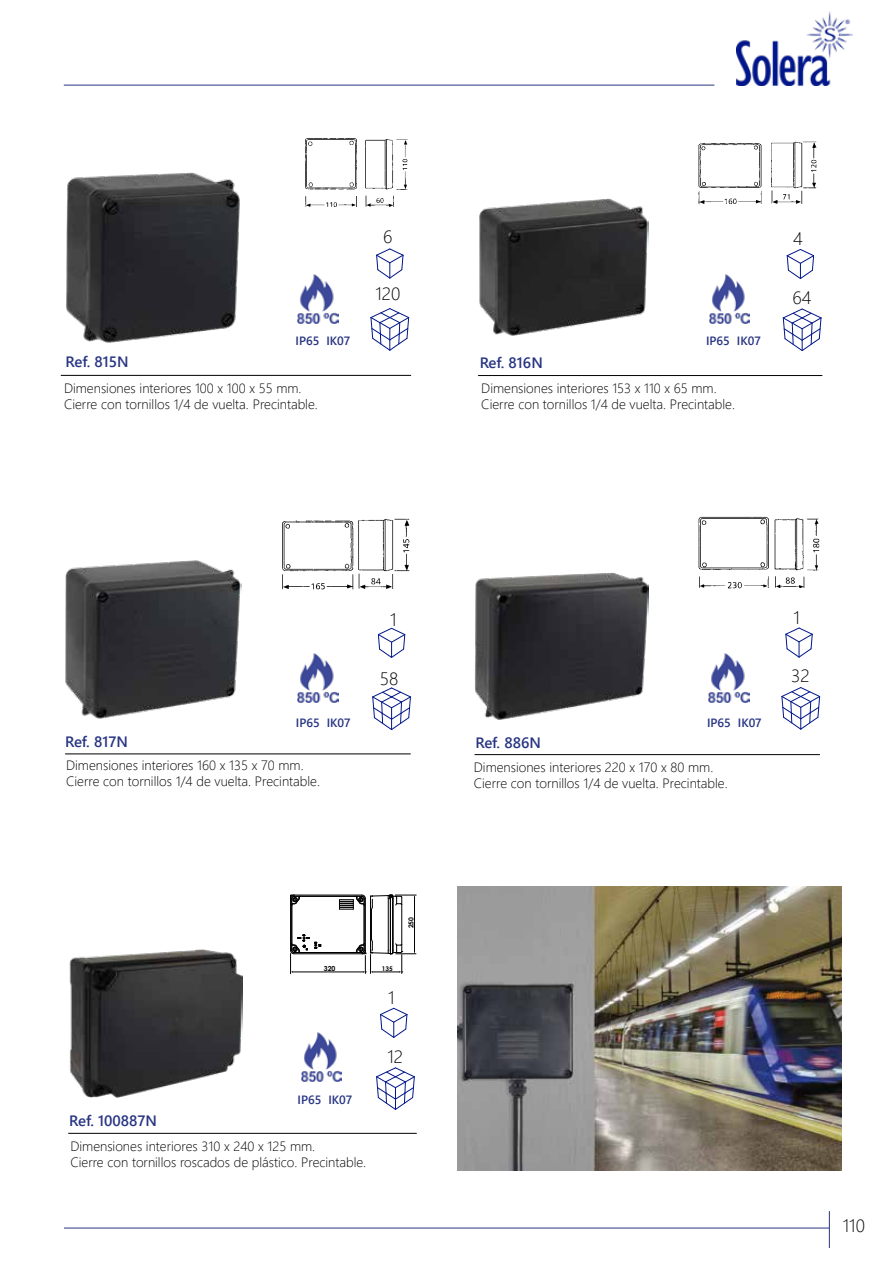
<style>
.page{position:relative;width:893px;height:1263px;background:#fff}
.page>*{position:absolute;margin:0;border:0;box-sizing:border-box;transform-origin:0 0}
.t1{font:300 18px "Segoe UI";color:#000}
.t2{font:600 15px "Segoe UI";color:#283583}
.t3{font:300 13.5px/16.2px "Segoe UI";color:#000}
.t4{font:600 12px "Segoe UI";color:#283583}
.t5{font:700 6.9px "Century Gothic";color:#000}
.t6{font:700 6.75px "Century Gothic";color:#000}
.t7{font:700 6.45px "Century Gothic";color:#000}
</style>
<div class="page">
<hr style="left:64px;top:85px;width:650px;height:1px;background:#283583">
<img style="left:737px;top:11px;width:116px;height:74px">
<hr style="left:64px;top:1228px;width:765px;height:1px;background:#283583">
<hr style="left:829px;top:1211px;width:1px;height:37px;background:#283583">
<img style="left:66px;top:172px;width:174px;height:171px">
<img style="left:65px;top:560px;width:176px;height:159px">
<img style="left:474px;top:573px;width:175px;height:147px">
<img style="left:479px;top:198px;width:170px;height:138px">
<img style="left:69px;top:949px;width:173px;height:148px">
<hr style="left:61px;top:375px;width:350px;height:1px;background:#000">
<hr style="left:475px;top:754px;width:345px;height:1px;background:#000">
<hr style="left:478px;top:375px;width:344px;height:1px;background:#000">
<hr style="left:68px;top:1133px;width:349px;height:1px;background:#000">
<hr style="left:65px;top:754px;width:346px;height:1px;background:#000">
<svg style="left:781px;top:687px;width:39px;height:43px"></svg>
<svg style="left:782px;top:308px;width:40px;height:43px"></svg>
<svg style="left:376px;top:1067px;width:39px;height:43px"></svg>
<svg style="left:370px;top:308px;width:39px;height:43px"></svg>
<svg style="left:372px;top:687px;width:39px;height:43px"></svg>
<svg style="left:785px;top:627px;width:28px;height:31px"></svg>
<svg style="left:786px;top:249px;width:28px;height:30px"></svg>
<svg style="left:380px;top:1008px;width:28px;height:30px"></svg>
<svg style="left:378px;top:628px;width:27px;height:30px"></svg>
<svg style="left:376px;top:248px;width:27px;height:30px"></svg>
<img style="left:305px;top:138px;width:103px;height:69px">
<img style="left:698px;top:141px;width:119px;height:64px">
<img style="left:282px;top:518px;width:128px;height:72px">
<img style="left:698px;top:516px;width:122px;height:73px">
<hr style="left:292px;top:905px;width:1px;height:39px;background:#000">
<hr style="left:294px;top:952px;width:68px;height:1px;background:#000">
<hr style="left:291px;top:898px;width:1px;height:52px;background:#000">
<hr style="left:294px;top:896px;width:68px;height:1px;background:#000">
<hr style="left:294px;top:953px;width:71px;height:1px;background:#000">
<hr style="left:294px;top:895px;width:68px;height:1px;background:#000">
<hr style="left:290px;top:899px;width:1px;height:51px;background:#000">
<svg style="left:290px;top:895px;width:11px;height:10px"></svg>
<hr style="left:292px;top:972px;width:71px;height:1px;background:#000">
<svg style="left:290px;top:934px;width:31px;height:40px"></svg>
<svg style="left:339px;top:895px;width:77px;height:78px"></svg>
<img style="left:457px;top:886px;width:385px;height:284px">
<img style="left:301px;top:1033px;width:41px;height:49px">
<img style="left:297px;top:653px;width:41px;height:49px">
<img style="left:709px;top:653px;width:41px;height:49px">
<img style="left:297px;top:274px;width:41px;height:49px">
<img style="left:709px;top:274px;width:41px;height:49px">
<h1 class="t1" style="left:383px;top:220px;width:11px">6</h1>
<h1 class="t1" style="left:375px;top:277px;width:26px">120</h1>
<p class="t4" style="left:296px;top:330px;width:56px">IP65 IK07</p>
<p class="t4" style="left:706px;top:330px;width:56px">IP65 IK07</p>
<p class="t2" style="left:66px;top:348px;width:65px">Ref. 815N</p>
<p class="t2" style="left:480px;top:348px;width:65px">Ref. 816N</p>
<p class="t3" style="left:64px;top:378px;width:255px">Dimensiones interiores 100 x 100 x 55 mm.<br>Cierre con tornillos 1/4 de vuelta. Precintable.</p>
<p class="t3" style="left:481px;top:379px;width:255px">Dimensiones interiores 153 x 110 x 65 mm.<br>Cierre con tornillos 1/4 de vuelta. Precintable.</p>
<h1 class="t1" style="left:793px;top:222px;width:11px">4</h1>
<h1 class="t1" style="left:792px;top:280px;width:20px">64</h1>
<h1 class="t1" style="left:390px;top:602px;width:8px">1</h1>
<h1 class="t1" style="left:380px;top:661px;width:20px">58</h1>
<p class="t4" style="left:296px;top:711px;width:56px">IP65 IK07</p>
<p class="t4" style="left:707px;top:711px;width:56px">IP65 IK07</p>
<p class="t2" style="left:65px;top:728px;width:64px">Ref. 817N</p>
<p class="t2" style="left:475px;top:728px;width:67px">Ref. 886N</p>
<p class="t3" style="left:66px;top:756px;width:255px">Dimensiones interiores 160 x 135 x 70 mm.<br>Cierre con tornillos 1/4 de vuelta. Precintable.</p>
<p class="t3" style="left:474px;top:758px;width:255px">Dimensiones interiores 220 x 170 x 80 mm.<br>Cierre con tornillos 1/4 de vuelta. Precintable.</p>
<h1 class="t1" style="left:793px;top:600px;width:8px">1</h1>
<h1 class="t1" style="left:791px;top:659px;width:20px">32</h1>
<p class="t5" style="left:324px;top:963px;width:13px">320</p>
<p class="t7" style="left:382px;top:964px;width:12px">135</p>
<h1 class="t1" style="left:388px;top:980px;width:8px">1</h1>
<p class="t6" style="left:406px;top:928px;width:13px;rotate:-90deg">250</p>
<p class="t2" style="left:69px;top:1106px;width:89px">Ref. 100887N</p>
<p class="t4" style="left:298px;top:1088px;width:56px">IP65 IK07</p>
<p class="t3" style="left:70px;top:1137px;width:297px">Dimensiones interiores 310 x 240 x 125 mm.<br>Cierre con tornillos roscados de plástico. Precintable.</p>
<h1 class="t1" style="left:387px;top:1039px;width:17px">12</h1>
<h1 class="t1" style="left:843px;top:1209px;width:24px">110</h1>
</div>
